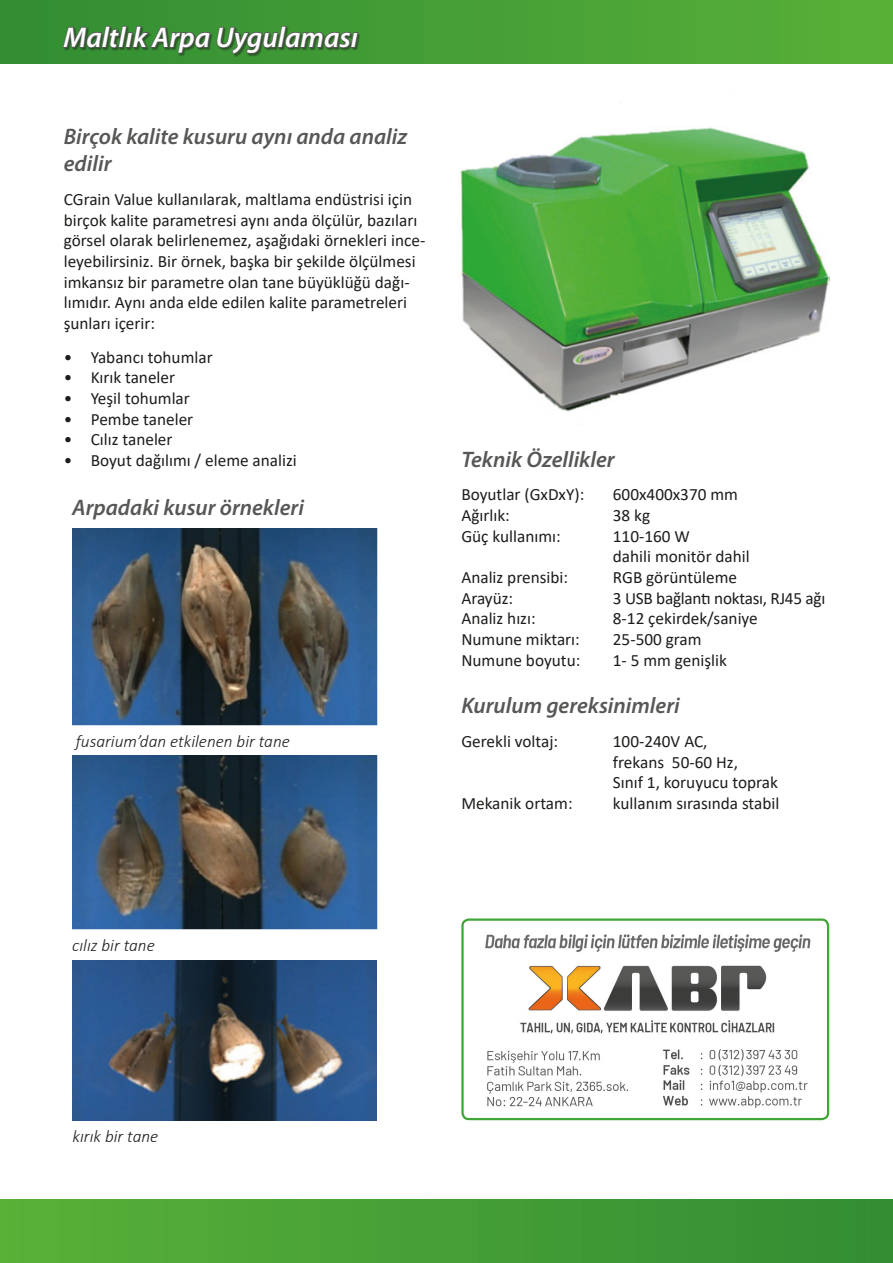
<style>
.page{position:relative;width:893px;height:1263px;background:#fff}
.page>*{position:absolute;margin:0;border:0;box-sizing:border-box;transform-origin:0 0}
.t1{font:italic 600 28.65px "Myriad Pro";color:#fff}
.t2{font:italic 600 22.5px/27px "Myriad Pro";color:#575756}
.t3{font:17.25px/20.7px "Calibri";color:#1d1d1b}
.t4{font:italic 300 17.25px "Calibri";color:#1d1d1b}
</style>
<div class="page">
<svg style="left:0;top:0;width:893px;height:64px;background:#4aa336"></svg>
<img style="left:460px;top:102px;width:369px;height:323px">
<div style="left:0;top:1199px;width:893px;height:64px;background:linear-gradient(to right,#59b038,#328d34)"></div>
<svg style="left:62px;top:0;width:297px;height:64px;background:#3c8637"></svg>
<img style="left:73px;top:960px;width:304px;height:160px">
<img style="left:73px;top:528px;width:304px;height:197px">
<img style="left:73px;top:755px;width:304px;height:174px">
<img style="left:485px;top:934px;width:326px;height:174px">
<div style="left:461px;top:918px;width:368px;height:202px;border:2px solid #3fa535;border-radius:6px"></div>
<h1 class="t1" style="left:64px;top:19px;width:296px">Maltlık Arpa Uygulaması</h1>
<h2 class="t2" style="left:64px;top:123px;width:345px">Birçok kalite kusuru aynı anda analiz edilir</h2>
<p class="t3" style="left:64px;top:188px;width:363px">CGrain Value kullanılarak, maltlama endüstrisi için birçok kalite parametresi aynı anda ölçülür, bazıları görsel olarak belirlenemez, aşağıdaki örnekleri ince&shy;leyebilirsiniz. Bir örnek, başka bir şekilde ölçülmesi imkansız bir parametre olan tane büyüklüğü dağı&shy;lımıdır. Aynı anda elde edilen kalite parametreleri şunları içerir:</p>
<p class="t3" style="left:64px;top:346px;width:150px">• Yabancı tohumlar</p>
<p class="t3" style="left:64px;top:367px;width:113px">• Kırık taneler</p>
<p class="t3" style="left:64px;top:387px;width:128px">• Yeşil tohumlar</p>
<p class="t3" style="left:64px;top:408px;width:131px">• Pembe taneler</p>
<p class="t3" style="left:64px;top:429px;width:110px">• Cılız taneler</p>
<p class="t3" style="left:64px;top:450px;width:235px">• Boyut dağılımı / eleme analizi</p>
<h2 class="t2" style="left:461px;top:445px;width:155px">Teknik Özellikler</h2>
<p class="t3" style="left:461px;top:484px;width:124px">Boyutlar (GxDxY):</p>
<p class="t3" style="left:613px;top:484px;width:127px">600x400x370 mm</p>
<p class="t3" style="left:461px;top:504px;width:50px">Ağırlık:</p>
<p class="t3" style="left:613px;top:504px;width:39px">38 kg</p>
<p class="t3" style="left:461px;top:525px;width:101px">Güç kullanımı:</p>
<p class="t3" style="left:613px;top:525px;width:138px">110-160 W<br>dahili monitör dahil</p>
<p class="t3" style="left:461px;top:566px;width:108px">Analiz prensibi:</p>
<p class="t3" style="left:613px;top:566px;width:126px">RGB görüntüleme</p>
<p class="t3" style="left:461px;top:587px;width:53px">Arayüz:</p>
<p class="t3" style="left:613px;top:587px;width:214px">3 USB bağlantı noktası, RJ45 ağı</p>
<p class="t3" style="left:461px;top:608px;width:76px">Analiz hızı:</p>
<p class="t3" style="left:613px;top:608px;width:146px">8-12 çekirdek/saniye</p>
<p class="t3" style="left:461px;top:628px;width:120px">Numune miktarı:</p>
<p class="t3" style="left:613px;top:628px;width:90px">25-500 gram</p>
<p class="t3" style="left:461px;top:649px;width:120px">Numune boyutu:</p>
<p class="t3" style="left:613px;top:649px;width:116px">1- 5 mm genişlik</p>
<h2 class="t2" style="left:461px;top:692px;width:220px">Kurulum gereksinimleri</h2>
<p class="t3" style="left:461px;top:730px;width:98px">Gerekli voltaj:</p>
<p class="t3" style="left:613px;top:730px;width:167px">100-240V AC,<br>frekans 50-60 Hz,<br>Sınıf 1, koruyucu toprak</p>
<p class="t3" style="left:461px;top:792px;width:113px">Mekanik ortam:</p>
<p class="t3" style="left:613px;top:792px;width:168px">kullanım sırasında stabil</p>
<h2 class="t2" style="left:72px;top:493px;width:233px">Arpadaki kusur örnekleri</h2>
<p class="t4" style="left:76px;top:730px;width:216px">fusarium’dan etkilenen bir tane</p>
<p class="t4" style="left:72px;top:935px;width:84px">cılız bir tane</p>
<p class="t4" style="left:72px;top:1126px;width:87px">kırık bir tane</p>
</div>
